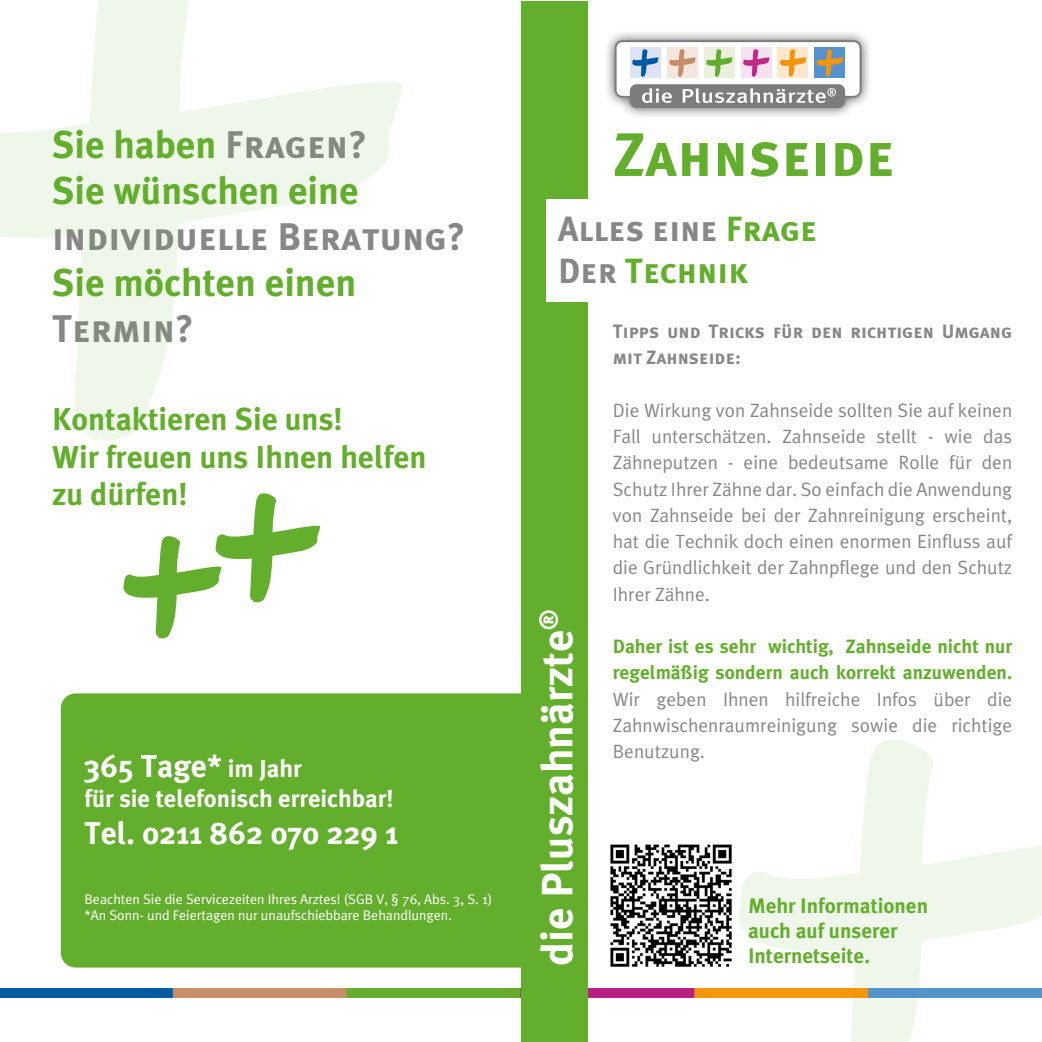
<style>
.page{position:relative;width:1042px;height:1042px;background:#fff}
.page>*{position:absolute;margin:0;border:0;box-sizing:border-box;transform-origin:0 0}
.t1{font:61.25px "Meta Plus Bold Caps";color:#64ae2d}
.t2{font:700 43.75px "Meta Plus";color:#fff}
.t3{font:700 38.5px "Meta Plus";color:#64ae2d}
.t4{font:38.5px "Meta Plus Bold Caps";color:#878787}
.t5{font:35px "Meta Plus Bold Caps";color:#878787}
.t6{font:35px "Meta Plus Bold Caps";color:#64ae2d}
.t7{font:700 31.5px "Meta Plus";color:#64ae2d}
.t8{font:700 31.5px "Meta Plus";color:#fff}
.t9{font:700 24.5px "Meta Plus";color:#fff}
.t10{font:700 21px/25.2px "Meta Plus";color:#64ae2d}
.t11{font:19.25px/26.2px "Meta Plus Normal";color:#878787;text-align:justify}
.t12{font:19.25px/26.2px "Meta Plus Bold Caps";color:#878787}
.t13{font:14px "Meta Plus Normal";color:#fff}
.s1{font-family:"Meta Plus Bold Caps";font-weight:400;color:#878787}
.s2{font-size:24.5px}
.s3{color:#64ae2d}
.s4{color:#878787}
.s5{font-family:"Meta Plus";font-weight:700;color:#64ae2d}
</style>
<div class="page">
<svg style="left:738px;top:740px;width:304px;height:302px"></svg>
<div style="left:603px;top:29px;width:270px;height:90px;background:#1d1d1b;opacity:.75"></div>
<div style="left:615px;top:41px;width:245px;height:56px;background:#fff;border-radius:7px"></div>
<div style="left:615px;top:40px;width:246px;height:58px;border:2px solid #7c7c7c;border-radius:7px"></div>
<div style="left:630px;top:84px;width:215px;height:24px;background:#7c7c7c;border-radius:7px"></div>
<div style="left:630px;top:47px;width:30px;height:31px;background:#dde3f3"></div>
<svg style="left:632px;top:49px;width:27px;height:28px"></svg>
<div style="left:667px;top:47px;width:30px;height:31px;background:#f2e6dd"></div>
<svg style="left:669px;top:49px;width:27px;height:28px"></svg>
<div style="left:704px;top:47px;width:30px;height:31px;background:#e9f1de"></div>
<svg style="left:706px;top:49px;width:27px;height:28px"></svg>
<div style="left:740px;top:47px;width:31px;height:31px;background:#f4e2f0"></div>
<svg style="left:743px;top:49px;width:27px;height:28px"></svg>
<div style="left:814px;top:47px;width:31px;height:31px;background:#5693ce"></div>
<svg style="left:817px;top:49px;width:26px;height:28px"></svg>
<div style="left:777px;top:47px;width:31px;height:31px;background:#fee7cc"></div>
<svg style="left:780px;top:49px;width:27px;height:28px"></svg>
<svg style="left:642px;top:88px;width:30px;height:15px"></svg>
<svg style="left:682px;top:88px;width:154px;height:15px"></svg>
<img style="left:0;top:988px;width:1042px;height:9px">
<div style="left:521px;top:1px;width:66px;height:1040px;background:#64ae2d"></div>
<div style="left:546px;top:199px;width:404px;height:103px;background:#fff"></div>
<img style="left:610px;top:844px;width:122px;height:123px">
<div style="left:61px;top:693px;width:460px;height:274px;background:#64ae2d"></div>
<svg style="left:0;top:0;width:402px;height:441px"></svg>
<svg style="left:123px;top:493px;width:197px;height:146px"></svg>
<p class="t3" style="left:52px;top:122px;width:316px">Sie haben <span class="s1">Fragen?</span></p>
<p class="t3" style="left:52px;top:168px;width:308px">Sie wünschen eine</p>
<p class="t4" style="left:52px;top:214px;width:415px">individuelle Beratung?</p>
<p class="t3" style="left:52px;top:261px;width:306px">Sie möchten einen</p>
<p class="t4" style="left:52px;top:307px;width:143px">Termin?</p>
<p class="t7" style="left:52px;top:401px;width:292px">Kontaktieren Sie uns!</p>
<p class="t7" style="left:52px;top:438px;width:376px">Wir freuen uns Ihnen helfen</p>
<p class="t7" style="left:52px;top:476px;width:137px">zu dürfen!</p>
<p class="t8" style="left:85px;top:748px;width:219px">365 Tage* <span class="s2">im Jahr</span></p>
<p class="t9" style="left:85px;top:784px;width:310px">für sie telefonisch erreichbar!</p>
<p class="t8" style="left:85px;top:815px;width:315px">Tel. 0211 862 070 229 1</p>
<p class="t13" style="left:85px;top:890px;width:409px">Beachten Sie die Servicezeiten Ihres Arztes! (SGB V, § 76, Abs. 3, S. 1)</p>
<p class="t13" style="left:85px;top:907px;width:369px">*An Sonn- und Feiertagen nur unaufschiebbare Behandlungen.</p>
<p class="t1" style="left:613px;top:119px;width:284px">Zahnseide</p>
<p class="t5" style="left:558px;top:209px;width:261px">Alles eine <span class="s3">Frage</span></p>
<p class="t6" style="left:558px;top:251px;width:191px"><span class="s4">Der</span> Technik</p>
<p class="t2" style="left:532px;top:966px;width:358px;rotate:-90deg">die Pluszahnärzte<sup>®</sup></p>
<p class="t12" style="left:613px;top:318px;width:401px">Tipps und Tricks für den richtigen Umgang mit Zahnseide:</p>
<p class="t11" style="left:613px;top:397px;width:401px">Die Wirkung von Zahnseide sollten Sie auf keinen Fall unterschätzen. Zahnseide stellt - wie das Zähneputzen - eine bedeutsame Rolle für den Schutz Ihrer Zähne dar. So einfach die Anwendung von Zahnseide bei der Zahnreinigung erscheint, hat die Technik doch einen enormen Einfluss auf die Gründlichkeit der Zahnpflege und den Schutz Ihrer Zähne.</p>
<p class="t11" style="left:613px;top:633px;width:401px"><span class="s5">Daher ist es sehr wichtig, Zahnseide nicht nur regelmäßig sondern auch korrekt anzuwenden.<br></span>Wir geben Ihnen hilfreiche Infos über die Zahnwischenraumreinigung sowie die richtige Benutzung.</p>
<p class="t10" style="left:748px;top:892px;width:182px">Mehr Informationen auch auf unserer</p>
<p class="t10" style="left:748px;top:943px;width:123px">Internetseite.</p>
</div>
